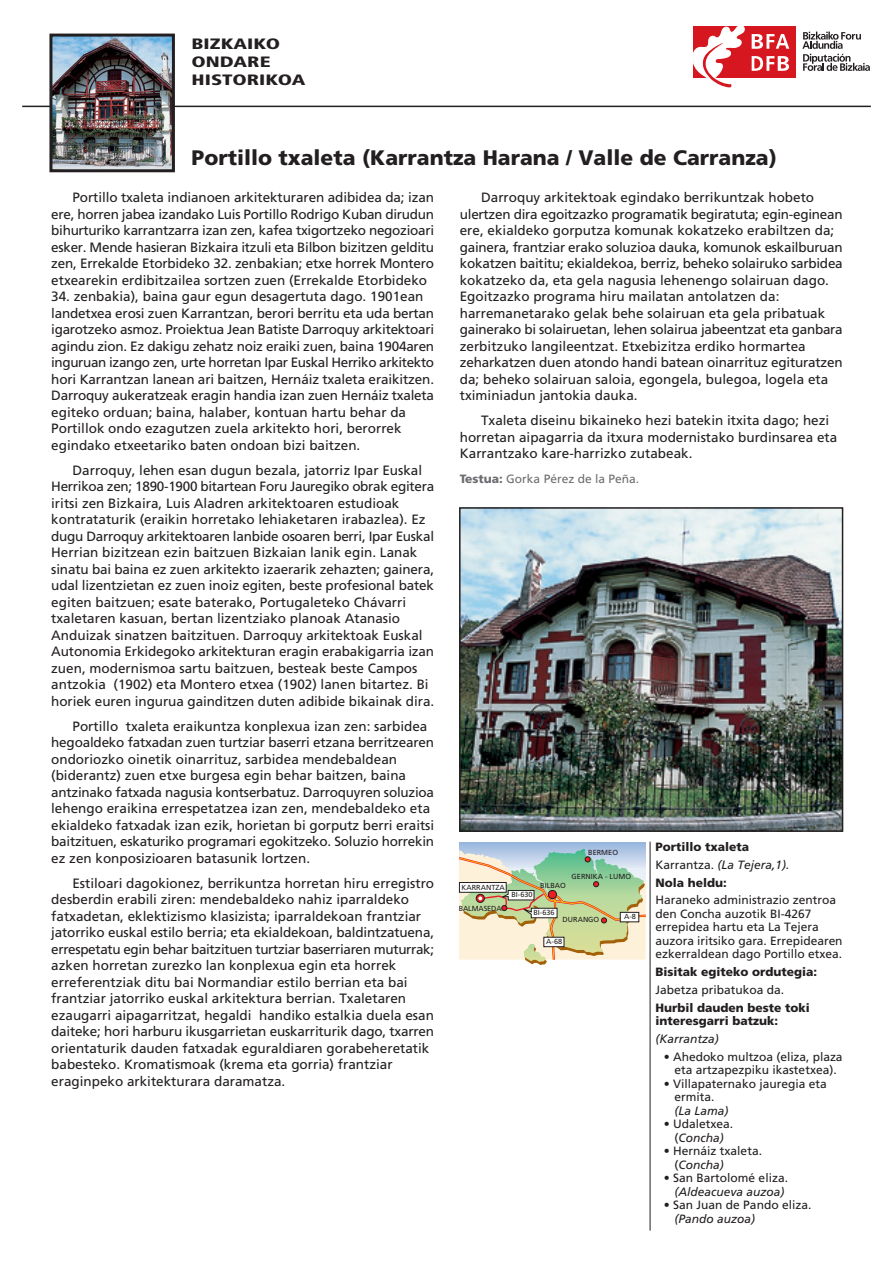
<style>
.page{position:relative;width:893px;height:1263px;background:#fff}
.page>*{position:absolute;margin:0;border:0;box-sizing:border-box;transform-origin:0 0}
.t1{font:900 21px "Frutiger";color:#231f20}
.t2{font:900 condensed 15px/18px "Frutiger";color:#231f20;scale:1.4 1}
.t3{font:13.5px/16.5px "Frutiger";color:#231f20}
.t4{font:12px/13.5px "Frutiger";color:#231f20}
.t5{font:900 12px/17.7px "Frutiger";color:#231f20}
.t6{font:italic 12px "Frutiger";color:#231f20}
.t7{font:12px "Frutiger";color:#6c6d70}
.t8{font:7.35px "Frutiger";color:#231f20}
.t9{font:7.35px "Frutiger";letter-spacing:-.02em;color:#231f20}
.s1{font-weight:900}
.s2{font-weight:400}
.s3{font-weight:400;font-style:italic}
.s4{font-style:italic}
</style>
<div class="page">
<div style="left:460px;top:842px;width:186px;height:27px;background:#a0bce0"></div>
<svg style="left:458px;top:849px;width:188px;height:116px;background:#cdd5b4"></svg>
<div style="left:620px;top:912px;width:19px;height:10px;background:#fff;border:1px solid #231f20"></div>
<div style="left:693px;top:27px;width:103px;height:51px;background:#d7171f"></div>
<svg style="left:693px;top:27px;width:52px;height:60px"></svg>
<svg style="left:802px;top:32px;width:68px;height:39px"></svg>
<svg style="left:752px;top:34px;width:37px;height:15px"></svg>
<svg style="left:752px;top:56px;width:37px;height:15px"></svg>
<hr style="left:22px;top:106px;width:849px;height:1px;background:#231f20">
<hr style="left:650px;top:842px;width:1px;height:389px;background:#231f20">
<img style="left:53px;top:38px;width:118px;height:130px">
<div style="left:49px;top:34px;width:126px;height:138px;border:3px solid #231f20"></div>
<img style="left:462px;top:510px;width:378px;height:319px">
<div style="left:459px;top:507px;width:384px;height:325px;border:2px solid #231f20"></div>
<p class="t2" style="left:192px;top:36px;width:83px">BIZKAIKO<br>ONDARE<br>HISTORIKOA</p>
<h1 class="t1" style="left:192px;top:149px;width:587px">Portillo txaleta (Karrantza Harana / Valle de Carranza)</h1>
<p class="t3" style="left:51px;top:190px;width:384px;text-align:justify;text-indent:21px">Portillo txaleta indianoen arkitekturaren adibidea da; izan ere, horren jabea izandako Luis Portillo Rodrigo Kuban dirudun bihurturiko karrantzarra izan zen, kafea txigortzeko negozioari esker. Mende hasieran Bizkaira itzuli eta Bilbon bizitzen gelditu zen, Errekalde Etorbideko 32. zenbakian; etxe horrek Montero etxearekin erdibitzailea sortzen zuen (Errekalde Etorbideko</p>
<p class="t3" style="left:51px;top:289px;width:384px">34. zenbakia), baina gaur egun desagertuta dago. 1901ean landetxea erosi zuen Karrantzan, berori berritu eta uda bertan igarotzeko asmoz. Proiektua Jean Batiste Darroquy arkitektoari agindu zion. Ez dakigu zehatz noiz eraiki zuen, baina 1904aren inguruan izango zen, urte horretan Ipar Euskal Herriko arkitekto hori Karrantzan lanean ari baitzen, Hernáiz txaleta eraikitzen.<br>Darroquy aukeratzeak eragin handia izan zuen Hernáiz txaleta egiteko orduan; baina, halaber, kontuan hartu behar da Portillok ondo ezagutzen zuela arkitekto hori, berorrek egindako etxeetariko baten ondoan bizi baitzen.</p>
<p class="t3" style="left:51px;top:463px;width:384px;text-indent:21px">Darroquy, lehen esan dugun bezala, jatorriz Ipar Euskal Herrikoa zen; 1890-1900 bitartean Foru Jauregiko obrak egitera iritsi zen Bizkaira, Luis Aladren arkitektoaren estudioak kontrataturik (eraikin horretako lehiaketaren irabazlea). Ez dugu Darroquy arkitektoaren lanbide osoaren berri, Ipar Euskal Herrian bizitzean ezin baitzuen Bizkaian lanik egin. Lanak sinatu bai baina ez zuen arkitekto izaerarik zehazten; gainera, udal lizentzietan ez zuen inoiz egiten, beste profesional batek egiten baitzuen; esate baterako, Portugaleteko Chávarri txaletaren kasuan, bertan lizentziako planoak Atanasio Anduizak sinatzen baitzituen. Darroquy arkitektoak Euskal Autonomia Erkidegoko arkitekturan eragin erabakigarria izan zuen, modernismoa sartu baitzuen, besteak beste Campos antzokia (1902) eta Montero etxea (1902) lanen bitartez. Bi horiek euren ingurua gainditzen duten adibide bikainak dira.</p>
<p class="t3" style="left:51px;top:719px;width:384px;text-indent:21px">Portillo txaleta eraikuntza konplexua izan zen: sarbidea hegoaldeko fatxadan zuen turtziar baserri etzana berritzearen ondoriozko oinetik oinarrituz, sarbidea mendebaldean (biderantz) zuen etxe burgesa egin behar baitzen, baina antzinako fatxada nagusia kontserbatuz. Darroquyren soluzioa lehengo eraikina errespetatzea izan zen, mendebaldeko eta ekialdeko fatxadak izan ezik, horietan bi gorputz berri eraitsi baitzituen, eskaturiko programari egokitzeko. Soluzio horrekin ez zen konposizioaren batasunik lortzen.</p>
<p class="t3" style="left:51px;top:876px;width:384px;text-indent:21px">Estiloari dagokionez, berrikuntza horretan hiru erregistro desberdin erabili ziren: mendebaldeko nahiz iparraldeko fatxadetan, eklektizismo klasizista; iparraldekoan frantziar jatorriko euskal estilo berria; eta ekialdekoan, baldintzatuena, errespetatu egin behar baitzituen turtziar baserriaren muturrak; azken horretan zurezko lan konplexua egin eta horrek erreferentziak ditu bai Normandiar estilo berrian eta bai frantziar jatorriko euskal arkitektura berrian. Txaletaren ezaugarri aipagarritzat, hegaldi handiko estalkia duela esan daiteke; hori harburu ikusgarrietan euskarriturik dago, txarren orientaturik dauden fatxadak eguraldiaren gorabeheretatik babesteko. Kromatismoak (krema eta gorria) frantziar eraginpeko arkitekturara daramatza.</p>
<p class="t3" style="left:460px;top:190px;width:384px;text-indent:21px">Darroquy arkitektoak egindako berrikuntzak hobeto ulertzen dira egoitzazko programatik begiratuta; egin-eginean ere, ekialdeko gorputza komunak kokatzeko erabiltzen da; gainera, frantziar erako soluzioa dauka, komunok eskailburuan kokatzen baititu; ekialdekoa, berriz, beheko solairuko sarbidea kokatzeko da, eta gela nagusia lehenengo solairuan dago.<br>Egoitzazko programa hiru mailatan antolatzen da: harremanetarako gelak behe solairuan eta gela pribatuak gainerako bi solairuetan, lehen solairua jabeentzat eta ganbara zerbitzuko langileentzat. Etxebizitza erdiko hormartea zeharkatzen duen atondo handi batean oinarrituz egituratzen da; beheko solairuan saloia, egongela, bulegoa, logela eta tximiniadun jantokia dauka.</p>
<p class="t3" style="left:460px;top:413px;width:379px;text-indent:21px">Txaleta diseinu bikaineko hezi batekin itxita dago; hezi horretan aipagarria da itxura modernistako burdinsarea eta<br>Karrantzako kare-harrizko zutabeak.</p>
<p class="t7" style="left:460px;top:474px;width:181px"><span class="s1">Testua:</span> Gorka Pérez de la Peña.</p>
<p class="t8" style="left:588px;top:850px;width:31px">BERMEO</p>
<p class="t8" style="left:572px;top:874px;width:61px">GERNIKA - LUMO</p>
<p class="t8" style="left:461px;top:884px;width:45px">KARRANTZA</p>
<p class="t8" style="left:540px;top:883px;width:27px">BILBAO</p>
<p class="t8" style="left:562px;top:917px;width:38px">DURANGO</p>
<p class="t8" style="left:511px;top:892px;width:23px">BI-630</p>
<p class="t9" style="left:459px;top:905px;width:44px">BALMASEDA</p>
<p class="t8" style="left:533px;top:910px;width:23px">BI-636</p>
<p class="t8" style="left:546px;top:939px;width:17px">A-68</p>
<p class="t8" style="left:624px;top:914px;width:13px">A-8</p>
<p class="t5" style="left:655px;top:839px;width:136px">Portillo txaleta<br><span class="s2">Karrantza.</span> <span class="s3">(La Tejera,1).<br></span>Nola heldu:</p>
<p class="t4" style="left:655px;top:895px;width:189px">Haraneko administrazio zentroa den Concha auzotik BI-4267 errepidea hartu eta La Tejera auzora iritsiko gara. Errepidearen ezkerraldean dago Portillo etxea.</p>
<p class="t5" style="left:655px;top:964px;width:163px">Bisitak egiteko ordutegia:</p>
<p class="t4" style="left:655px;top:984px;width:130px">Jabetza pribatukoa da.</p>
<p class="t5" style="left:655px;top:1002px;width:156px;line-height:13.5px">Hurbil dauden beste toki interesgarri batzuk:</p>
<p class="t6" style="left:655px;top:1034px;width:65px">(Karrantza)</p>
<p class="t4" style="left:664px;top:1051px;width:180px;text-align:center">• Ahedoko multzoa (eliza, plaza eta artzapezpiku ikastetxea).</p>
<p class="t4" style="left:674px;top:1078px;width:154px;text-indent:-11px">• Villapaternako jauregia eta ermita.</p>
<p class="t6" style="left:674px;top:1106px;width:56px">(La Lama)</p>
<p class="t4" style="left:664px;top:1118px;width:71px;text-align:center">• Udaletxea. (<span class="s4">Concha)</span></p>
<p class="t4" style="left:674px;top:1145px;width:89px;text-indent:-11px">• Hernáiz txaleta. (<span class="s4">Concha)</span></p>
<p class="t4" style="left:664px;top:1172px;width:126px">• San Bartolomé eliza.</p>
<p class="t6" style="left:674px;top:1187px;width:112px">(Aldeacueva auzoa)</p>
<p class="t4" style="left:664px;top:1199px;width:149px">• San Juan de Pando eliza.</p>
<p class="t6" style="left:674px;top:1214px;width:82px">(Pando auzoa)</p>
</div>
